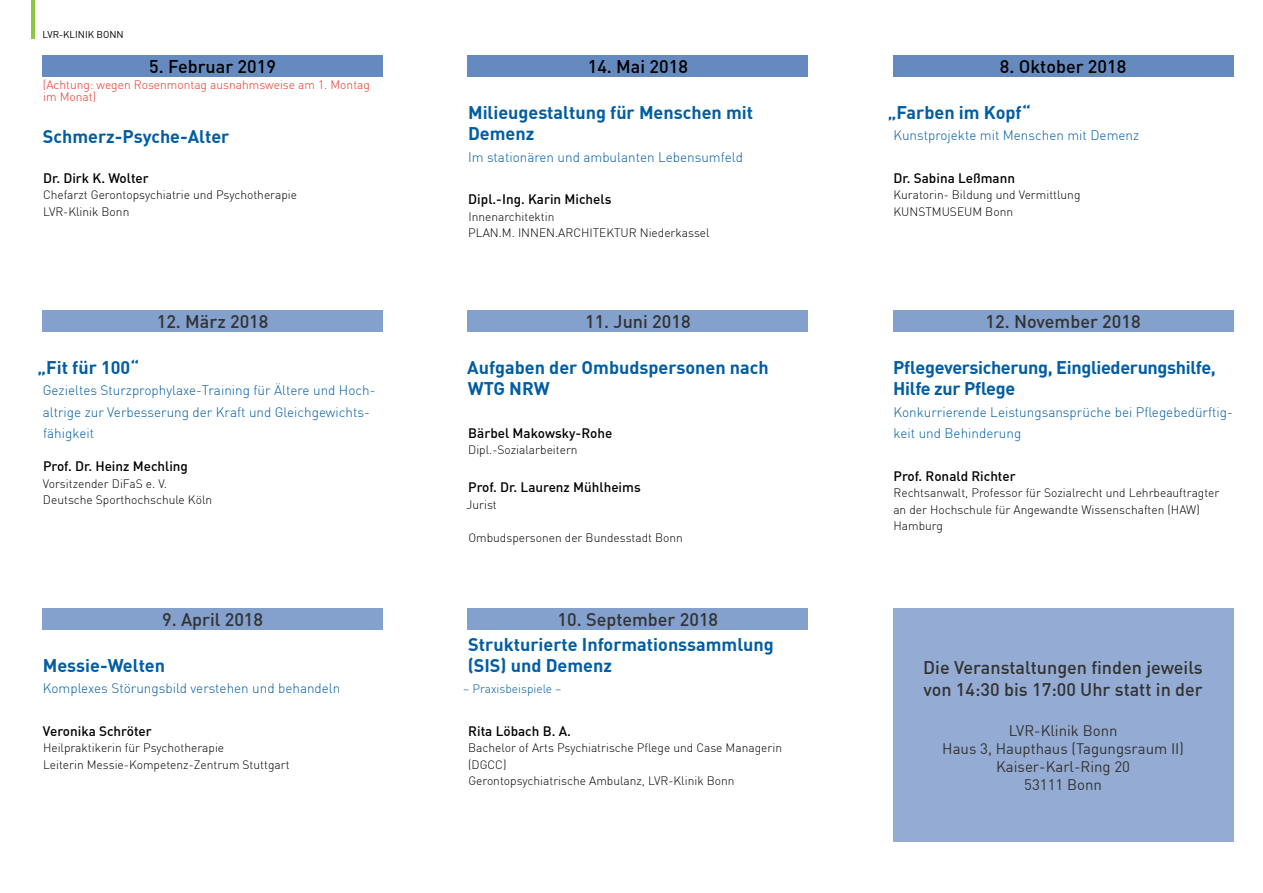
<style>
.page{position:relative;width:1263px;height:893px;background:#fff}
.page>*{position:absolute;margin:0;border:0;box-sizing:border-box;transform-origin:0 0}
.t1{font:700 18px/21.3px "DIN";color:#005da4}
.t2{font:500 18px/21.6px "DIN";color:#000}
.t3{font:700 18px/21.3px "DIN";letter-spacing:-.02em;color:#005da4}
.t4{font:15px/18px "DIN";color:#000;text-align:center}
.t5{font:300 13.5px/21.3px "DIN";color:#005da4}
.t6{font:500 13.5px "DIN";color:#000}
.t7{font:300 12px/16.5px "DIN";color:#000}
.t8{font:300 12px/12px "DIN";color:#ee3124}
.t9{font:300 12px "DIN";color:#005da4}
.t10{font:9.75px "DIN";color:#000}
</style>
<div class="page">
<div style="left:893px;top:608px;width:340px;height:234px;background:#94acd3"></div>
<div style="left:43px;top:55px;width:340px;height:22px;background:#648ac0"></div>
<div style="left:43px;top:310px;width:340px;height:22px;background:#83a1cc"></div>
<div style="left:43px;top:608px;width:340px;height:21px;background:#83a1cc"></div>
<div style="left:468px;top:55px;width:340px;height:22px;background:#648ac0"></div>
<div style="left:468px;top:310px;width:340px;height:22px;background:#83a1cc"></div>
<div style="left:468px;top:608px;width:340px;height:21px;background:#83a1cc"></div>
<div style="left:893px;top:310px;width:340px;height:22px;background:#83a1cc"></div>
<div style="left:893px;top:55px;width:340px;height:22px;background:#648ac0"></div>
<hr style="left:31px;top:0;width:3px;height:38px;background:#8dc63f">
<p class="t10" style="left:43px;top:29px;width:83px">LVR-KLINIK BONN</p>
<h1 class="t2" style="left:149px;top:55px;width:128px">5. Februar 2019</h1>
<p class="t8" style="left:43px;top:78px;width:328px">(Achtung: wegen Rosenmontag ausnahmsweise am 1. Montag im Monat)</p>
<h1 class="t1" style="left:43px;top:125px;width:188px">Schmerz-Psyche-Alter</h1>
<p class="t6" style="left:43px;top:169px;width:107px">Dr. Dirk K. Wolter</p>
<p class="t7" style="left:43px;top:187px;width:256px">Chefarzt Gerontopsychiatrie und Psychotherapie<br>LVR-Klinik Bonn</p>
<h1 class="t2" style="left:588px;top:55px;width:102px">14. Mai 2018</h1>
<h1 class="t1" style="left:468px;top:101px;width:287px">Milieugestaltung für Menschen mit<br>Demenz</h1>
<p class="t5" style="left:468px;top:146px;width:276px">Im stationären und ambulanten Lebensumfeld</p>
<p class="t6" style="left:468px;top:191px;width:145px">Dipl.-Ing. Karin Michels</p>
<p class="t7" style="left:468px;top:208px;width:243px">Innenarchitektin<br>PLAN.M. INNEN.ARCHITEKTUR Niederkassel</p>
<h1 class="t2" style="left:1000px;top:55px;width:128px">8. Oktober 2018</h1>
<h1 class="t1" style="left:888px;top:101px;width:144px">„Farben im Kopf“</h1>
<p class="t5" style="left:893px;top:125px;width:247px">Kunstprojekte mit Menschen mit Demenz</p>
<p class="t6" style="left:893px;top:169px;width:123px">Dr. Sabina Leßmann</p>
<p class="t7" style="left:893px;top:187px;width:188px">Kuratorin- Bildung und Vermittlung<br>KUNSTMUSEUM Bonn</p>
<h1 class="t2" style="left:157px;top:310px;width:113px">12. März 2018</h1>
<h1 class="t1" style="left:37px;top:356px;width:103px">„Fit für 100“</h1>
<p class="t5" style="left:43px;top:380px;width:334px">Gezieltes Sturzprophylaxe-Training für Ältere und Hoch&shy;altrige zur Verbesserung der Kraft und Gleichgewichts&shy;fähigkeit</p>
<p class="t6" style="left:43px;top:457px;width:146px">Prof. Dr. Heinz Mechling</p>
<p class="t7" style="left:43px;top:475px;width:171px">Vorsitzender DiFaS e. V.<br>Deutsche Sporthochschule Köln</p>
<h1 class="t2" style="left:585px;top:310px;width:107px">11. Juni 2018</h1>
<h1 class="t1" style="left:467px;top:356px;width:303px">Aufgaben der Ombudspersonen nach<br>WTG NRW</h1>
<p class="t6" style="left:468px;top:424px;width:146px">Bärbel Makowsky-Rohe</p>
<p class="t7" style="left:468px;top:442px;width:111px">Dipl.-Sozialarbeitern</p>
<p class="t6" style="left:468px;top:479px;width:174px">Prof. Dr. Laurenz Mühlheims</p>
<p class="t7" style="left:467px;top:496px;width:32px">Jurist</p>
<p class="t7" style="left:468px;top:529px;width:216px">Ombudspersonen der Bundesstadt Bonn</p>
<h1 class="t2" style="left:985px;top:310px;width:157px">12. November 2018</h1>
<h1 class="t3" style="left:893px;top:356px;width:324px">Pflegeversicherung, Eingliederungshilfe,<br>Hilfe zur Pflege</h1>
<p class="t5" style="left:893px;top:401px;width:341px">Konkurrierende Leistungsansprüche bei Pflegebedürftig&shy;keit und Behinderung</p>
<p class="t6" style="left:893px;top:467px;width:124px">Prof. Ronald Richter</p>
<p class="t7" style="left:893px;top:484px;width:328px">Rechtsanwalt, Professor für Sozialrecht und Lehrbeauftragter an der Hochschule für Angewandte Wissenschaften (HAW)<br>Hamburg</p>
<h1 class="t2" style="left:162px;top:608px;width:103px">9. April 2018</h1>
<h1 class="t1" style="left:43px;top:654px;width:124px">Messie-Welten</h1>
<p class="t5" style="left:43px;top:677px;width:299px">Komplexes Störungsbild verstehen und behandeln</p>
<p class="t6" style="left:43px;top:722px;width:110px">Veronika Schröter</p>
<p class="t7" style="left:43px;top:739px;width:248px">Heilpraktikerin für Psychotherapie<br>Leiterin Messie-Kompetenz-Zentrum Stuttgart</p>
<h1 class="t2" style="left:557px;top:608px;width:162px">10. September 2018</h1>
<h1 class="t1" style="left:468px;top:633px;width:308px">Strukturierte Informationssammlung (SIS) und Demenz</h1>
<p class="t9" style="left:463px;top:681px;width:100px">– Praxisbeispiele –</p>
<p class="t6" style="left:468px;top:722px;width:104px">Rita Löbach B. A.</p>
<p class="t7" style="left:468px;top:739px;width:315px">Bachelor of Arts Psychiatrische Pflege und Case Managerin (DGCC)<br>Gerontopsychiatrische Ambulanz, LVR-Klinik Bonn</p>
<h1 class="t2" style="left:923px;top:656px;width:281px">Die Veranstaltungen finden jeweils von 14:30 bis 17:00 Uhr statt in der</h1>
<p class="t4" style="left:942px;top:721px;width:243px">LVR-Klinik Bonn<br>Haus 3, Haupthaus (Tagungsraum II)<br>Kaiser-Karl-Ring 20<br>53111 Bonn</p>
</div>
